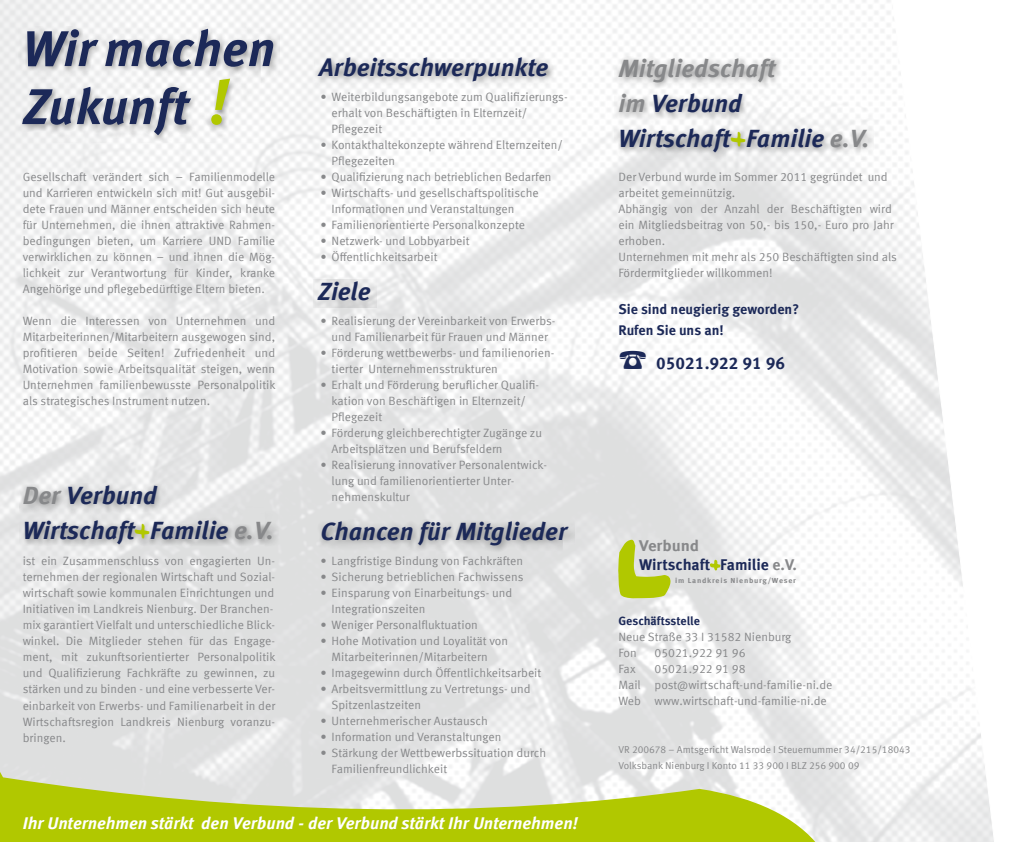
<style>
.page{position:relative;width:1010px;height:842px;background:#fff}
.page>*{position:absolute;margin:0;border:0;box-sizing:border-box;transform-origin:0 0}
.t1{font:italic 700 50px/58px "Meta Offc";color:#1c2958}
.t2{font:italic 700 25px/35px "Meta Offc";color:#1c2958}
.t3{font:italic 700 25px "Meta Offc";color:#87888a}
.t4{font:italic 700 17px "Meta Offc";color:#fff}
.t5{font:700 17px "Meta Offc";color:#1c2958}
.t6{font:700 15.6px/18.8px "Meta Offc";color:#1c2958}
.t7{font:700 14px "Meta Offc";color:#1c2958}
.t8{font:12px/16px "Meta Offc Norm";color:#87888a}
.t9{font:700 12px "Meta Offc";letter-spacing:-.005em;color:#1c2958}
.t10{font:10px "Meta Offc Norm";color:#87888a}
.t11{font:700 7.3px "Meta Offc";letter-spacing:.1em;color:#87888a;scale:1.06 1}
.s1{font-size:64px;color:#b1c800}
.s2{color:#87888a}
.s3{font-family:"Erwin Plain";font-weight:400;font-style:normal;color:#b1c800}
.s4{font-family:"Erwin Plain";font-weight:400;color:#b1c800}
</style>
<div class="page">
<svg style="left:0;top:637px;width:859px;height:205px;fill:#dedfdf"></svg>
<div style="left:19px;top:483px;width:259px;height:68px;background:#000;opacity:.39"></div>
<div style="left:314px;top:55px;width:240px;height:33px;background:#000;opacity:.39"></div>
<div style="left:314px;top:279px;width:63px;height:28px;background:#000;opacity:.39"></div>
<div style="left:317px;top:519px;width:257px;height:33px;background:#000;opacity:.39"></div>
<svg style="left:709px;top:539px;width:11px;height:42px"></svg>
<svg style="left:618px;top:540px;width:52px;height:58px;background:#c7d46d"></svg>
<div style="left:18px;top:26px;width:261px;height:116px;background:#000;opacity:.39"></div>
<div style="left:614px;top:57px;width:259px;height:103px;background:#000;opacity:.39"></div>
<svg style="left:889px;top:0;width:105px;height:842px"></svg>
<svg style="left:619px;top:351px;width:26px;height:18px"></svg>
<p class="t1" style="left:23px;top:21px;width:254px">Wir machen<br>Zukunft <span class="s1">!</span></p>
<p class="t8" style="left:23px;top:170px;width:254px;text-align:justify">Gesellschaft verändert sich – Familienmodelle und Karrieren entwickeln sich mit! Gut ausgebil&shy;dete Frauen und Männer entscheiden sich heute für Unternehmen, die ihnen attraktive Rahmen&shy;bedingungen bieten, um Karriere UND Familie verwirklichen zu können – und ihnen die Mög&shy;lichkeit zur Verantwortung für Kinder, kranke Angehörige und pflegebedürftige Eltern bieten.</p>
<p class="t8" style="left:23px;top:314px;width:254px">Wenn die Interessen von Unternehmen und<br>Mitarbeiterinnen/Mitarbeitern ausgewogen sind,</p>
<p class="t8" style="left:23px;top:346px;width:254px;text-align:justify">profitieren beide Seiten! Zufriedenheit und Motivation sowie Arbeitsqualität steigen, wenn Unternehmen familienbewusste Personalpolitik als strategisches Instrument nutzen.</p>
<p class="t2" style="left:23px;top:478px;width:253px"><span class="s2">Der</span> Verbund<br>Wirtschaft<span class="s3">+</span>Familie <span class="s2">e.V.</span></p>
<p class="t8" style="left:23px;top:554px;width:254px;text-align:justify">ist ein Zusammenschluss von engagierten Un&shy;ternehmen der regionalen Wirtschaft und Sozial&shy;wirtschaft sowie kommunalen Einrichtungen und</p>
<p class="t8" style="left:23px;top:602px;width:252px">Initiativen im Landkreis Nienburg. Der Branchen-</p>
<p class="t8" style="left:23px;top:618px;width:254px;text-align:justify">mix garantiert Vielfalt und unterschiedliche Blick&shy;winkel. Die Mitglieder stehen für das Engage&shy;ment, mit zukunftsorientierter Personalpolitik und Qualifizierung Fachkräfte zu gewinnen, zu stärken und zu binden - und eine verbesserte Ver&shy;einbarkeit von Erwerbs- und Familienarbeit in der Wirtschaftsregion Landkreis Nienburg voranzu&shy;bringen.</p>
<p class="t2" style="left:319px;top:50px;width:230px">Arbeitsschwerpunkte</p>
<p class="t8" style="left:320px;top:90px;width:248px">• Weiterbildungsangebote zum Qualifizierungs-</p>
<p class="t8" style="left:331px;top:106px;width:197px">erhalt von Beschäftigten in Elternzeit/<br>Pflegezeit</p>
<p class="t8" style="left:320px;top:138px;width:244px">• Kontakthaltekonzepte während Elternzeiten/</p>
<p class="t8" style="left:331px;top:154px;width:65px">Pflegezeiten</p>
<p class="t8" style="left:320px;top:170px;width:232px">• Qualifizierung nach betrieblichen Bedarfen</p>
<p class="t8" style="left:331px;top:186px;width:209px;text-indent:-11px">• Wirtschafts- und gesellschaftspolitische<br>Informationen und Veranstaltungen</p>
<p class="t8" style="left:320px;top:218px;width:206px">• Familienorientierte Personalkonzepte</p>
<p class="t8" style="left:320px;top:234px;width:150px">• Netzwerk- und Lobbyarbeit</p>
<p class="t8" style="left:320px;top:250px;width:118px">• Öffentlichkeitsarbeit</p>
<p class="t2" style="left:317px;top:274px;width:54px">Ziele</p>
<p class="t8" style="left:320px;top:314px;width:236px">• Realisierung der Vereinbarkeit von Erwerbs-</p>
<p class="t8" style="left:331px;top:330px;width:218px">und Familienarbeit für Frauen und Männer</p>
<p class="t8" style="left:320px;top:346px;width:235px">• Förderung wettbewerbs- und familienorien-</p>
<p class="t8" style="left:331px;top:362px;width:168px">tierter Unternehmensstrukturen</p>
<p class="t8" style="left:320px;top:378px;width:220px;text-align:center">• Erhalt und Förderung beruflicher Qualifi&shy;kation von Beschäftigen in Elternzeit/</p>
<p class="t8" style="left:331px;top:410px;width:52px">Pflegezeit</p>
<p class="t8" style="left:331px;top:426px;width:212px;text-indent:-11px">• Förderung gleichberechtigter Zugänge zu<br>Arbeitsplätzen und Berufsfeldern</p>
<p class="t8" style="left:331px;top:458px;width:217px;text-indent:-11px">• Realisierung innovativer Personalentwick&shy;lung und familienorientierter Unter-</p>
<p class="t8" style="left:331px;top:490px;width:80px">nehmenskultur</p>
<p class="t2" style="left:320px;top:514px;width:248px">Chancen für Mitglieder</p>
<p class="t8" style="left:320px;top:554px;width:204px">• Langfristige Bindung von Fachkräften</p>
<p class="t8" style="left:320px;top:570px;width:204px">• Sicherung betrieblichen Fachwissens</p>
<p class="t8" style="left:320px;top:586px;width:193px">• Einsparung von Einarbeitungs- und</p>
<p class="t8" style="left:331px;top:602px;width:95px">Integrationszeiten</p>
<p class="t8" style="left:320px;top:618px;width:159px">• Weniger Personalfluktuation</p>
<p class="t8" style="left:320px;top:634px;width:189px">• Hohe Motivation und Loyalität von</p>
<p class="t8" style="left:331px;top:650px;width:157px">Mitarbeiterinnen/Mitarbeitern</p>
<p class="t8" style="left:320px;top:666px;width:222px">• Imagegewinn durch Öffentlichkeitsarbeit</p>
<p class="t8" style="left:331px;top:682px;width:200px;text-indent:-11px">• Arbeitsvermittlung zu Vertretungs- und<br>Spitzenlastzeiten</p>
<p class="t8" style="left:320px;top:714px;width:169px">• Unternehmerischer Austausch</p>
<p class="t8" style="left:320px;top:730px;width:182px">• Information und Veranstaltungen</p>
<p class="t8" style="left:331px;top:746px;width:216px;text-indent:-11px">• Stärkung der Wettbewerbssituation durch<br>Familienfreundlichkeit</p>
<p class="t4" style="left:23px;top:813px;width:556px">Ihr Unternehmen stärkt den Verbund - der Verbund stärkt Ihr Unternehmen!</p>
<p class="t3" style="left:618px;top:53px;width:158px">Mitgliedschaft</p>
<p class="t2" style="left:618px;top:87px;width:125px"><span class="s2">im</span> Verbund</p>
<p class="t2" style="left:618px;top:122px;width:253px">Wirtschaft<span class="s3">+</span>Familie <span class="s2">e.V.</span></p>
<p class="t8" style="left:618px;top:169px;width:271px">Der Verbund wurde im Sommer 2011 gegründet und arbeitet gemeinnützig.</p>
<p class="t8" style="left:618px;top:201px;width:277px">Abhängig von der Anzahl der Beschäftigten wird ein Mitgliedsbeitrag von 50,- bis 150,- Euro pro Jahr erhoben.</p>
<p class="t8" style="left:618px;top:249px;width:280px">Unternehmen mit mehr als 250 Beschäftigten sind als</p>
<p class="t8" style="left:618px;top:265px;width:156px">Fördermitglieder willkommen!</p>
<p class="t7" style="left:618px;top:301px;width:182px">Sie sind neugierig geworden?</p>
<p class="t7" style="left:618px;top:322px;width:107px">Rufen Sie uns an!</p>
<p class="t5" style="left:656px;top:353px;width:130px">05021.922 91 96</p>
<p class="t6" style="left:639px;top:537px;width:159px"><span class="s2">Verbund<br></span>Wirtschaft<span class="s4">+</span>Familie <span class="s2">e.V.</span></p>
<p class="t11" style="left:675px;top:576px;width:115px">im Landkreis Nienburg/Weser</p>
<p class="t9" style="left:618px;top:613px;width:83px">Geschäftsstelle</p>
<p class="t8" style="left:618px;top:629px;width:174px">Neue Straße 33 I 31582 Nienburg</p>
<p class="t8" style="left:618px;top:645px;width:20px">Fon</p>
<p class="t8" style="left:654px;top:645px;width:93px">05021.922 91 96</p>
<p class="t8" style="left:618px;top:661px;width:19px">Fax</p>
<p class="t8" style="left:654px;top:661px;width:93px">05021.922 91 98</p>
<p class="t8" style="left:618px;top:677px;width:215px">Mail post@wirtschaft-und-familie-ni.de</p>
<p class="t8" style="left:618px;top:693px;width:210px">Web www.wirtschaft-und-familie-ni.de</p>
<p class="t10" style="left:618px;top:744px;width:293px">VR 200678 – Amtsgericht Walsrode I Steuernummer 34/215/18043</p>
<p class="t10" style="left:618px;top:760px;width:242px">Volksbank Nienburg I Konto 11 33 900 I BLZ 256 900 09</p>
</div>
